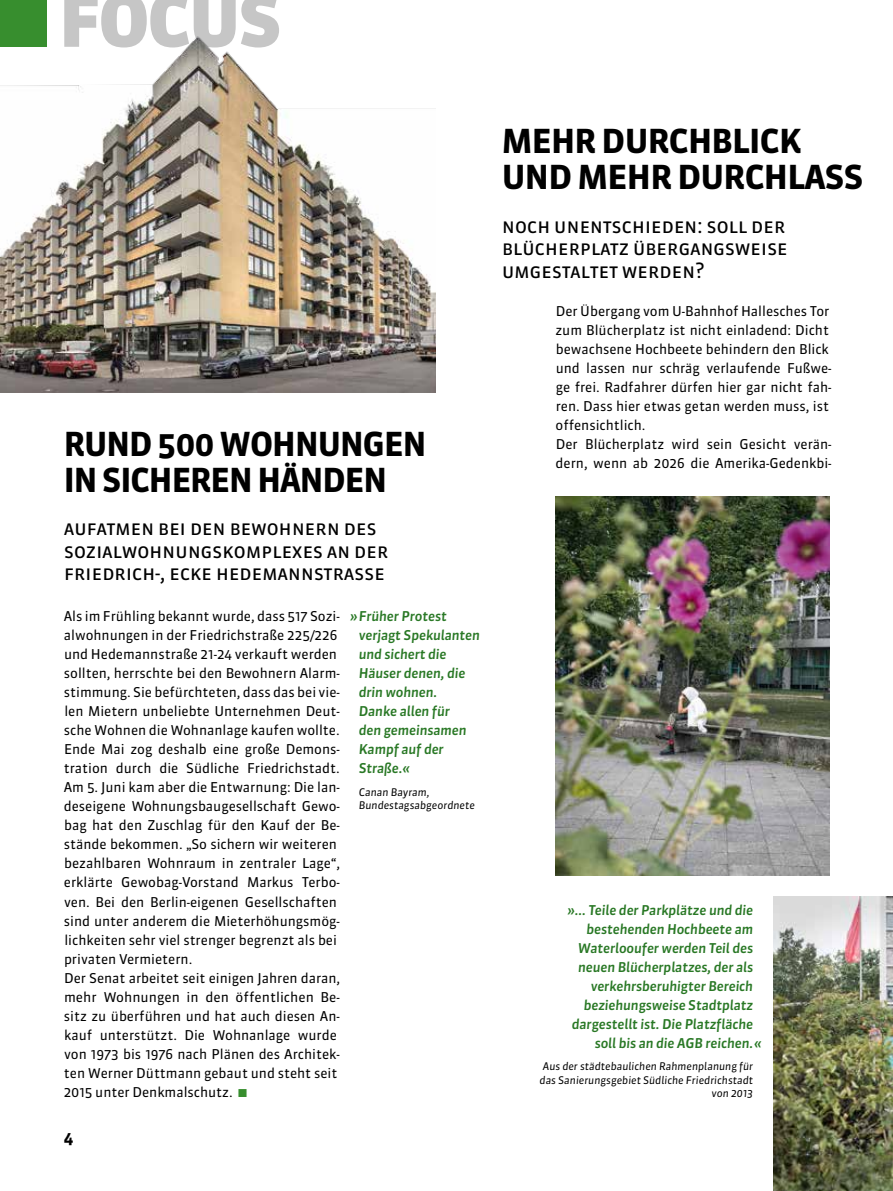
<style>
.page{position:relative;width:893px;height:1191px;background:#fff}
.page>*{position:absolute;margin:0;border:0;box-sizing:border-box;transform-origin:0 0}
.t1{font:900 72px "Sanuk";letter-spacing:-.03em;color:#c6c6c6}
.t2{font:700 33px/36px "Sanuk";letter-spacing:-.03em;color:#000}
.t3{font:21px/22.5px "Sanuk Regular SC";letter-spacing:-.02em;color:#000}
.t4{font:700 16.5px "Sanuk";color:#000}
.t5{font:13.5px/19px "Sanuk";letter-spacing:-.005em;color:#000}
.t6{font:italic 500 13.5px/19px "Sanuk";letter-spacing:-.01em;color:#297825}
.t7{font:italic 10.5px/13.5px "Sanuk";color:#000}
.s1{font-family:"European Pi Three";color:#378e2e}
</style>
<div class="page">
<div style="left:0;top:0;width:47px;height:47px;background:#378e2e"></div>
<img style="left:773px;top:897px;width:120px;height:294px">
<img style="left:0;top:36px;width:436px;height:356px">
<img style="left:555px;top:496px;width:274px;height:379px">
<h1 class="t1" style="left:59px;top:-24px;width:224px">FOCUS</h1>
<h2 class="t2" style="left:64px;top:426px;width:364px">RUND 500 WOHNUNGEN<br>IN SICHEREN HÄNDEN</h2>
<h3 class="t3" style="left:64px;top:516px;width:326px">aufatmen bei den bewohnern des sozialwohnungskomplexes an der friedrich-, ecke hedemannstrasse</h3>
<p class="t5" style="left:64px;top:606px;width:278px">Als im Frühling bekannt wurde, dass 517 Sozi&shy;alwohnungen in der Friedrichstraße 225/226 und Hedemannstraße 21-24 verkauft werden sollten, herrschte bei den Bewohnern Alarm&shy;stimmung. Sie befürchteten, dass das bei vie&shy;len Mietern unbeliebte Unternehmen Deut&shy;sche Wohnen die Wohnanlage kaufen wollte.<br>Ende Mai zog deshalb eine große Demons&shy;tration durch die Südliche Friedrichstadt.<br>Am 5. Juni kam aber die Entwarnung: Die lan&shy;deseigene Wohnungsbaugesellschaft Gewo&shy;bag hat den Zuschlag für den Kauf der Be&shy;stände bekommen. „So sichern wir weiteren bezahlbaren Wohnraum in zentraler Lage“, erklärte Gewobag-Vorstand Markus Terbo&shy;ven. Bei den Berlin-eigenen Gesellschaften sind unter anderem die Mieterhöhungsmög&shy;lichkeiten sehr viel strenger begrenzt als bei privaten Vermietern.<br>Der Senat arbeitet seit einigen Jahren daran, mehr Wohnungen in den öffentlichen Be&shy;sitz zu überführen und hat auch diesen An&shy;kauf unterstützt. Die Wohnanlage wurde von 1973 bis 1976 nach Plänen des Architek&shy;ten Werner Düttmann gebaut und steht seit 2015 unter Denkmalschutz. <span class="s1">K</span></p>
<p class="t6" style="left:359px;top:606px;width:123px;text-indent:-9px">»Früher Protest verjagt Spekulanten und sichert die<br>Häuser denen, die drin wohnen.<br>Danke allen für<br>den gemeinsamen<br>Kampf auf der<br>Straße.«</p>
<p class="t7" style="left:359px;top:785px;width:118px">Canan Bayram,<br>Bundestagsabgeordnete</p>
<p class="t4" style="left:64px;top:1128px;width:11px">4</p>
<h2 class="t2" style="left:502px;top:123px;width:363px">MEHR DURCHBLICK<br>UND MEHR DURCHLASS</h2>
<h3 class="t3" style="left:502px;top:214px;width:288px;text-align:justify">noch unentschieden: soll der blücherplatz übergangsweise umgestaltet werden?</h3>
<p class="t5" style="left:555px;top:301px;width:278px">Der Übergang vom U-Bahnhof Hallesches Tor zum Blücherplatz ist nicht einladend: Dicht bewachsene Hochbeete behindern den Blick und lassen nur schräg verlaufende Fußwe&shy;ge frei. Radfahrer dürfen hier gar nicht fah&shy;ren. Dass hier etwas getan werden muss, ist offensichtlich.<br>Der Blücherplatz wird sein Gesicht verän&shy;dern, wenn ab 2026 die Amerika-Gedenkbi-</p>
<p class="t6" style="left:568px;top:900px;width:187px">»... Teile der Parkplätze und die</p>
<p class="t6" style="left:587px;top:919px;width:168px">bestehenden Hochbeete am</p>
<p class="t6" style="left:578px;top:938px;width:177px">Waterlooufer werden Teil des</p>
<p class="t6" style="left:578px;top:957px;width:177px">neuen Blücherplatzes, der als</p>
<p class="t6" style="left:591px;top:976px;width:164px">verkehrsberuhigter Bereich</p>
<p class="t6" style="left:584px;top:995px;width:171px">beziehungsweise Stadtplatz</p>
<p class="t6" style="left:572px;top:1014px;width:183px">dargestellt ist. Die Platzfläche</p>
<p class="t6" style="left:595px;top:1033px;width:168px">soll bis an die AGB reichen.«</p>
<p class="t7" style="left:540px;top:1059px;width:215px;text-align:right">Aus der städtebaulichen Rahmenplanung für das Sanierungsgebiet Südliche Friedrichstadt von 2013</p>
</div>
